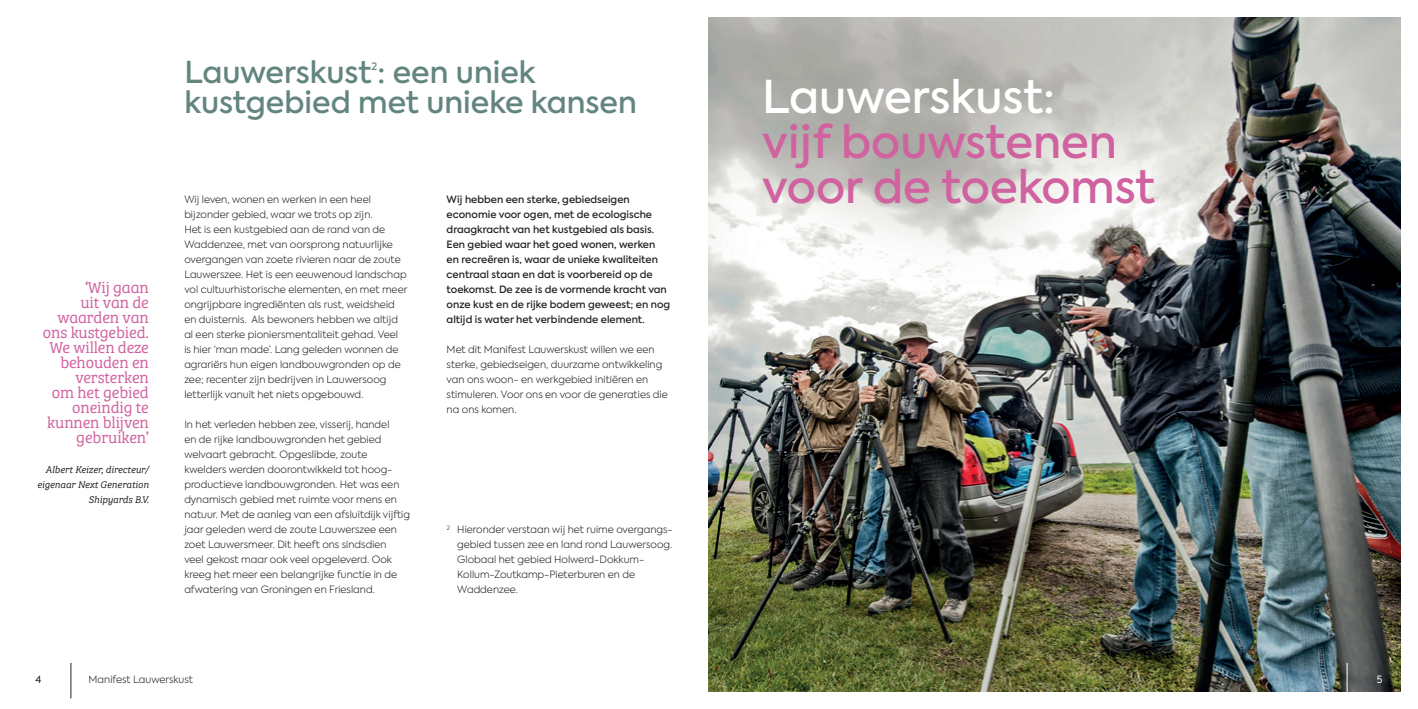
<style>
.page{position:relative;width:1418px;height:709px;background:#fff}
.page>*{position:absolute;margin:0;border:0;box-sizing:border-box;transform-origin:0 0}
.t1{font:500 45px/45px "Axiforma";color:#d0629f}
.t2{font:500 45px "Axiforma";color:#fff}
.t3{font:500 30px "Axiforma";color:#63857f}
.t4{font:300 16.25px/15px "Bree Serif";letter-spacing:-.01em;color:#d0629f;text-align:right}
.t5{font:500 10.25px "Axiforma";color:#63857f}
.t6{font:300 10px/15px "Axiforma";color:#231f20}
.t7{font:500 10px/15px "Axiforma";color:#231f20}
.t8{font:italic 300 10px/15px "Bree Serif";letter-spacing:-.005em;color:#231f20;text-align:right}
.t9{font:10px "Axiforma";color:#231f20}
.t10{font:10px "Axiforma";color:#fff}
</style>
<div class="page">
<img style="left:709px;top:18px;width:691px;height:673px">
<hr style="left:71px;top:663px;width:1px;height:35px;background:#231f20">
<hr style="left:1346px;top:663px;width:1px;height:35px;background:#fff">
<h3 class="t4" style="left:43px;top:279px;width:107px">‘Wij gaan<br>uit van de waarden van ons kustgebied.<br>We willen deze behouden en versterken<br>om het gebied oneindig te kunnen blijven gebruiken’</h3>
<p class="t8" style="left:37px;top:462px;width:113px">Albert Keizer, directeur/ eigenaar Next Generation<br>Shipyards B.V.</p>
<h2 class="t3" style="left:184px;top:53px;width:353px">Lauwerskust : een uniek</h2>
<p class="t5" style="left:371px;top:59px;width:7px">2</p>
<h2 class="t3" style="left:184px;top:83px;width:454px">kustgebied met unieke kansen</h2>
<p class="t6" style="left:184px;top:192px;width:224px">Wij leven, wonen en werken in een heel bijzonder gebied, waar we trots op zijn.<br>Het is een kustgebied aan de rand van de Waddenzee, met van oorsprong natuurlijke overgangen van zoete rivieren naar de zoute Lauwerszee. Het is een eeuwenoud landschap vol cultuurhistorische elementen, en met meer ongrijpbare ingrediënten als rust, weidsheid en duisternis. Als bewoners hebben we altijd al een sterke pioniersmentaliteit gehad. Veel<br>is hier ‘man made’. Lang geleden wonnen de agrariërs hun eigen landbouwgronden op de zee; recenter zijn bedrijven in Lauwersoog letterlijk vanuit het niets opgebouwd.</p>
<p class="t6" style="left:184px;top:417px;width:227px">In het verleden hebben zee, visserij, handel<br>en de rijke landbouwgronden het gebied welvaart gebracht. Opgeslibde, zoute kwelders werden doorontwikkeld tot hoog&shy;productieve landbouwgronden. Het was een dynamisch gebied met ruimte voor mens en natuur. Met de aanleg van een afsluitdijk vijftig jaar geleden werd de zoute Lauwerszee een zoet Lauwersmeer. Dit heeft ons sindsdien<br>veel gekost maar ook veel opgeleverd. Ook kreeg het meer een belangrijke functie in de afwatering van Groningen en Friesland.</p>
<p class="t7" style="left:446px;top:192px;width:225px">Wij hebben een sterke, gebiedseigen economie voor ogen, met de ecologische draagkracht van het kustgebied als basis.<br>Een gebied waar het goed wonen, werken en recreëren is, waar de unieke kwaliteiten centraal staan en dat is voorbereid op de toekomst. De zee is de vormende kracht van onze kust en de rijke bodem geweest; en nog altijd is water het verbindende element.</p>
<p class="t6" style="left:446px;top:342px;width:223px">Met dit Manifest Lauwerskust willen we een sterke, gebiedseigen, duurzame ontwikkeling van ons woon- en werkgebied initiëren en stimuleren. Voor ons en voor de generaties die na ons komen.</p>
<p class="t6" style="left:457px;top:522px;width:216px;text-indent:-11px"><sup>2</sup> Hieronder verstaan wij het ruime overgangs&shy;gebied tussen zee en land rond Lauwersoog.<br>Globaal het gebied Holwerd-Dokkum-Kollum-Zoutkamp-Pieterburen en de Waddenzee.</p>
<h1 class="t2" style="left:762px;top:67px;width:294px">Lauwerskust:</h1>
<h1 class="t1" style="left:762px;top:120px;width:394px">vijf bouwstenen voor de toekomst</h1>
<p class="t9" style="left:35px;top:673px;width:7px">4</p>
<p class="t6" style="left:89px;top:672px;width:106px">Manifest Lauwerskust</p>
<p class="t10" style="left:1376px;top:673px;width:7px">5</p>
</div>
